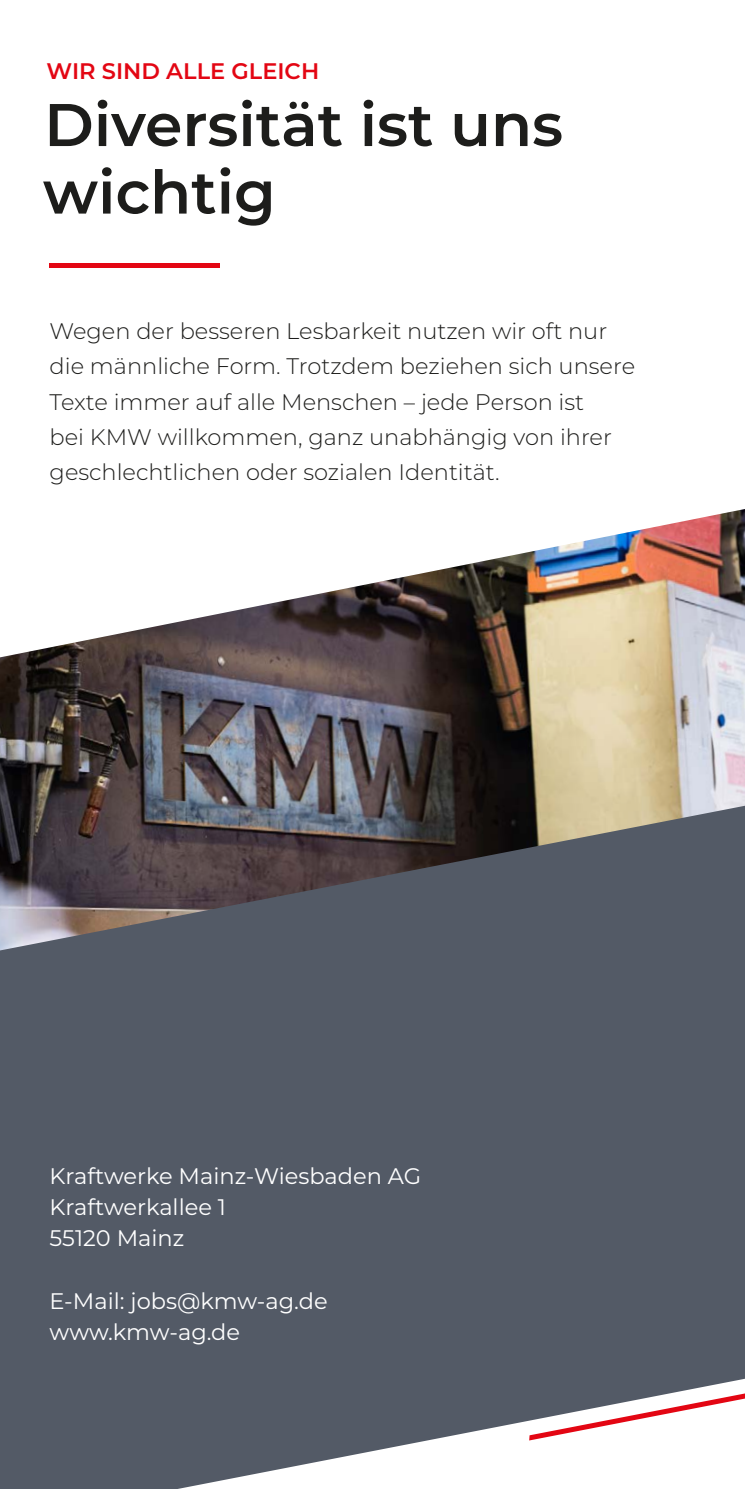
<style>
.page{position:relative;width:745px;height:1489px;background:#fff}
.page>*{position:absolute;margin:0;border:0;box-sizing:border-box;transform-origin:0 0}
.t1{font:600 60px/67.5px "Montserrat";color:#1d1d1b}
.t2{font:300 22.5px/35px "Montserrat";color:#1d1d1b}
.t3{font:22.5px/31.2px "Montserrat";color:#fff}
.t4{font:600 22.5px "Montserrat";color:#e30613}
</style>
<div class="page">
<img style="left:0;top:509px;width:744px;height:296px">
<svg style="left:0;top:805px;width:744px;height:683px;background:#5b606a"></svg>
<div style="left:50px;top:263px;width:170px;height:5px;background:#e30613"></div>
<svg style="left:523px;top:1319px;width:221px;height:124px"></svg>
<p class="t4" style="left:47px;top:55px;width:274px">WIR SIND ALLE GLEICH</p>
<h1 class="t1" style="left:43px;top:88px;width:521px">Diversität ist uns wichtig</h1>
<p class="t2" style="left:50px;top:313px;width:586px">Wegen der besseren Lesbarkeit nutzen wir oft nur die männliche Form. Trotzdem beziehen sich unsere Texte immer auf alle Menschen – jede Person ist<br>bei KMW willkommen, ganz unabhängig von ihrer geschlechtlichen oder sozialen Identität.</p>
<p class="t3" style="left:50px;top:1159px;width:373px">Kraftwerke Mainz-Wiesbaden AG<br>Kraftwerkallee 1<br>55120 Mainz</p>
<p class="t3" style="left:50px;top:1284px;width:279px">E-Mail: jobs@kmw-ag.de www.kmw-ag.de</p>
</div>
